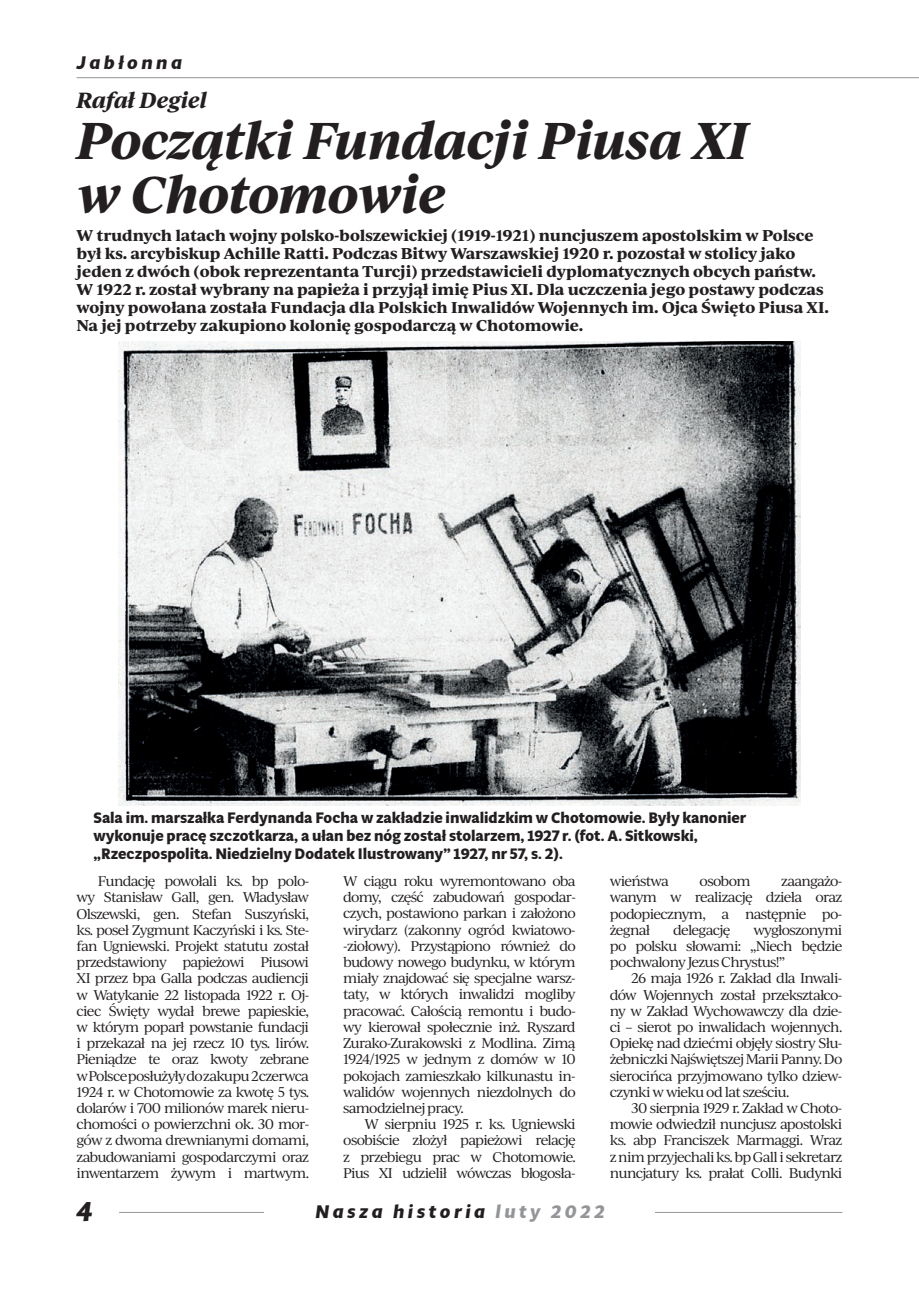
<style>
.page{position:relative;width:919px;height:1289px;background:#fff}
.page>*{position:absolute;margin:0;border:0;box-sizing:border-box;transform-origin:0 0}
.t1{font:italic 700 49.5px/54px "Ivy Journal";letter-spacing:-.02em;color:#231f20}
.t2{font:italic 700 27px "Multi Display";color:#231f20}
.t3{font:italic 700 21px "Ivy Journal";letter-spacing:-.03em;color:#231f20}
.t4{font:italic 700 18px "Multi Display";letter-spacing:.2em;color:#231f20}
.t5{font:700 15px/18px "Ivy Journal";letter-spacing:-.01em;color:#231f20}
.t6{font:700 15px/18px "Multi Display";color:#231f20}
.t7{font:13.5px/16.2px "Ivy Journal";letter-spacing:-.06em;color:#231f20;text-align:justify}
.s1{color:#939598}
</style>
<div class="page">
<hr style="left:119px;top:1211px;width:723px;height:1px;background:#939598">
<div style="left:264px;top:1195px;width:390px;height:31px;background:#fff"></div>
<hr style="left:77px;top:77px;width:841px;height:1px;background:#939598">
<img style="left:119px;top:341px;width:681px;height:464px">
<h3 class="t4" style="left:77px;top:50px;width:107px">Jabłonna</h3>
<h3 class="t3" style="left:77px;top:84px;width:132px">Rafał Degiel</h3>
<h1 class="t1" style="left:77px;top:111px;width:677px">Początki Fundacji Piusa XI w Chotomowie</h1>
<p class="t5" style="left:77px;top:225px;width:754px">W trudnych latach wojny polsko-bolszewickiej (1919-1921) nuncjuszem apostolskim w Polsce był ks. arcybiskup Achille Ratti. Podczas Bitwy Warszawskiej 1920 r. pozostał w stolicy jako jeden z dwóch (obok reprezentanta Turcji) przedstawicieli dyplomatycznych obcych państw.<br>W 1922 r. został wybrany na papieża i przyjął imię Pius XI. Dla uczczenia jego postawy podczas wojny powołana została Fundacja dla Polskich Inwalidów Wojennych im. Ojca Święto Piusa XI.<br>Na jej potrzeby zakupiono kolonię gospodarczą w Chotomowie.</p>
<p class="t6" style="left:94px;top:808px;width:654px">Sala im. marszałka Ferdynanda Focha w zakładzie inwalidzkim w Chotomowie. Były kanonier wykonuje pracę szczotkarza, a ułan bez nóg został stolarzem, 1927 r. (fot. A. Sitkowski, „Rzeczpospolita. Niedzielny Dodatek Ilustrowany” 1927, nr 57, s. 2).</p>
<p class="t7" style="left:77px;top:872px;width:234px;text-indent:21px">Fundację powołali ks. bp polo&shy;wy Stanisław Gall, gen. Władysław Olszewski, gen. Stefan Suszyński, ks. poseł Zygmunt Kaczyński i ks. Ste&shy;fan Ugniewski. Projekt statutu został przedstawiony papieżowi Piusowi XI przez bpa Galla podczas audiencji w Watykanie 22 listopada 1922 r. Oj&shy;ciec Święty wydał brewe papieskie, w którym poparł powstanie fundacji i przekazał na jej rzecz 10 tys. lirów.<br>Pieniądze te oraz kwoty zebrane w Polsce posłużyły do zakupu 2 czerwca 1924 r. w Chotomowie za kwotę 5 tys. dolarów i 700 milionów marek nieru&shy;chomości o powierzchni ok. 30 mor&shy;gów z dwoma drewnianymi domami, zabudowaniami gospodarczymi oraz inwentarzem żywym i martwym.</p>
<p class="t7" style="left:343px;top:872px;width:234px">W ciągu roku wyremontowano oba domy, część zabudowań gospodar&shy;czych, postawiono parkan i założono wirydarz (zakonny ogród kwiatowo--ziołowy). Przystąpiono również do budowy nowego budynku, w którym miały znajdować się specjalne warsz&shy;taty, w których inwalidzi mogliby pracować. Całością remontu i budo&shy;wy kierował społecznie inż. Ryszard Zurako-Zurakowski z Modlina. Zimą 1924/1925 w jednym z domów w 10 pokojach zamieszkało kilkunastu in&shy;walidów wojennych niezdolnych do samodzielnej pracy.</p>
<p class="t7" style="left:609px;top:872px;width:61px">wieństwa</p>
<p class="t7" style="left:699px;top:872px;width:53px">osobom</p>
<p class="t7" style="left:609px;top:872px;width:234px;text-indent:171px">zaangażo&shy;wanym w realizację dzieła oraz podopiecznym, a następnie po&shy;żegnał</p>
<p class="t7" style="left:609px;top:921px;width:234px;text-indent:143px">wygłoszonymi po polsku słowami: „Niech będzie pochwalony Jezus Chrystus!”</p>
<p class="t7" style="left:609px;top:969px;width:234px;text-indent:21px">26 maja 1926 r. Zakład dla Inwali&shy;dów Wojennych został przekształco&shy;ny w Zakład Wychowawczy dla dzie&shy;ci – sierot po inwalidach wojennych.<br>Opiekę nad dziećmi objęły siostry Słu&shy;żebniczki Najświętszej Marii Panny. Do sierocińca przyjmowano tylko dziew&shy;czynki w wieku od lat sześciu.</p>
<p class="t7" style="left:609px;top:1099px;width:234px;text-indent:21px">30 sierpnia 1929 r. Zakład w Choto&shy;mowie odwiedził nuncjusz apostolski ks. abp Franciszek Marmaggi. Wraz z nim przyjechali ks. bp Gall i sekretarz nuncjatury ks. prałat Colli. Budynki</p>
<p class="t7" style="left:673px;top:921px;width:59px">delegację</p>
<p class="t7" style="left:343px;top:1115px;width:234px;text-indent:21px">W sierpniu 1925 r. ks. Ugniewski osobiście złożył papieżowi relację z przebiegu prac w Chotomowie.<br>Pius XI udzielił wówczas błogosła-</p>
<h2 class="t2" style="left:77px;top:1192px;width:18px">4</h2>
<h3 class="t4" style="left:315px;top:1198px;width:291px">Nasza historia <span class="s1">luty 2022</span></h3>
</div>
